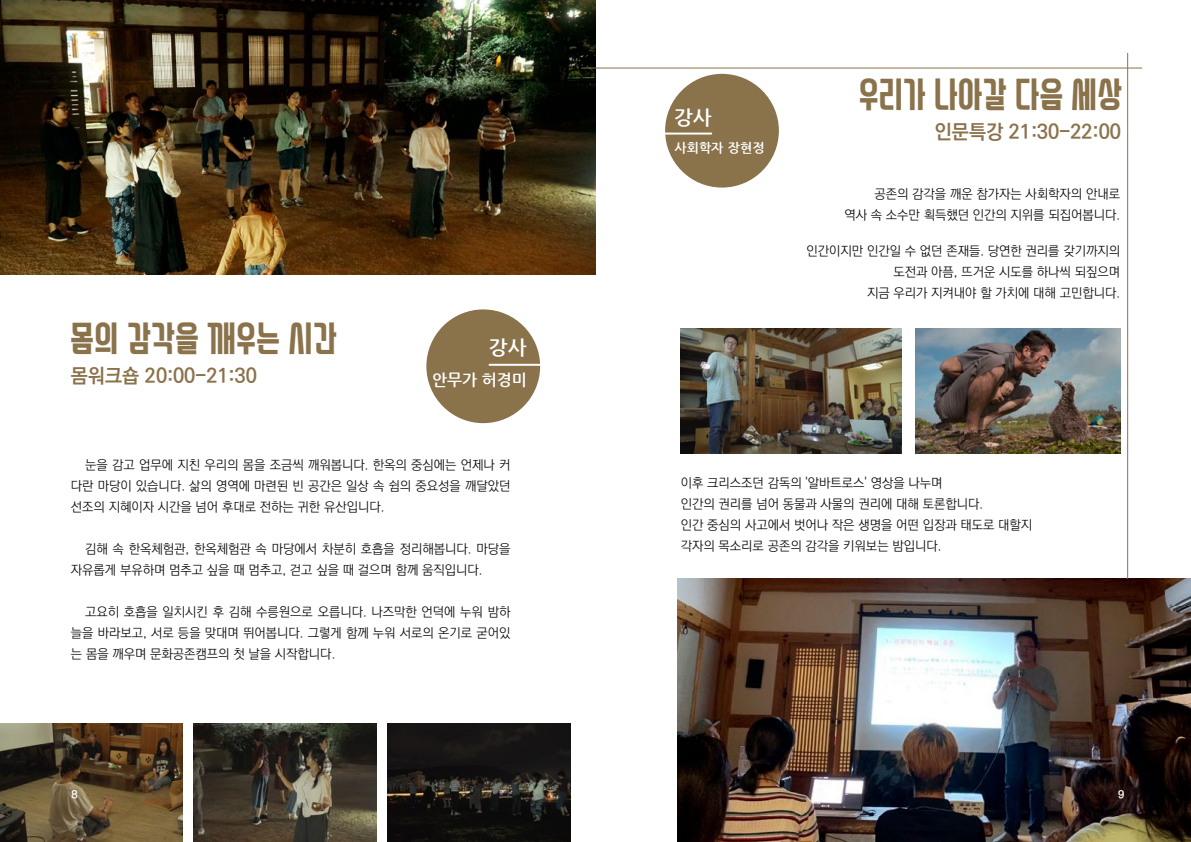
<style>
.page{position:relative;width:1191px;height:842px;background:#fff}
.page>*{position:absolute;margin:0;border:0;box-sizing:border-box;transform-origin:0 0}
.t1{font:40px "SD Swagger";color:#8a724b}
.t2{font:700 20px "Ko Pub World Dotum";color:#8a724b}
.t3{font:700 20px "Nanum Gothic";color:#fff}
.t4{font:700 16px "Nanum Gothic";color:#fff}
.t5{font:300 13px/21px "Ko Pub World Dotum";color:#000;text-align:justify}
.t6{font:700 13px "Nanum Gothic";color:#fff}
.t7{font:700 11px "Ko Pub World Dotum";color:#fff}
</style>
<div class="page">
<img style="left:0;top:0;width:595px;height:275px">
<div style="left:426px;top:309px;width:114px;height:114px;background:#8a724b;border-radius:50%"></div>
<hr style="left:489px;top:364px;width:66px;height:2px;background:#fff">
<img style="left:677px;top:579px;width:514px;height:263px">
<hr style="left:1127px;top:53px;width:1px;height:526px;background:#8a724b">
<img style="left:680px;top:329px;width:222px;height:124px">
<img style="left:916px;top:329px;width:204px;height:124px">
<hr style="left:581px;top:68px;width:561px;height:1px;background:#8a724b">
<div style="left:665px;top:74px;width:114px;height:114px;background:#8a724b;border-radius:50%"></div>
<hr style="left:654px;top:133px;width:57px;height:2px;background:#fff">
<img style="left:0;top:724px;width:183px;height:118px">
<img style="left:193px;top:724px;width:183px;height:118px">
<img style="left:388px;top:724px;width:182px;height:118px">
<h1 class="t1" style="left:70px;top:319px;width:268px">몸의 감각을 깨우는 시간</h1>
<h2 class="t3" style="left:489px;top:338px;width:39px">강사</h2>
<h2 class="t2" style="left:71px;top:361px;width:187px">몸워크숍 20:00-21:30</h2>
<p class="t4" style="left:432px;top:372px;width:96px">안무가 허경미</p>
<p class="t5" style="left:71px;top:455px;width:441px;text-indent:14px">눈을 감고 업무에 지친 우리의 몸을 조금씩 깨워봅니다. 한옥의 중심에는 언제나 커 다란 마당이 있습니다. 삶의 영역에 마련된 빈 공간은 일상 속 쉼의 중요성을 깨달았던 선조의 지혜이자 시간을 넘어 후대로 전하는 귀한 유산입니다.</p>
<p class="t5" style="left:71px;top:539px;width:441px;text-indent:14px">김해 속 한옥체험관, 한옥체험관 속 마당에서 차분히 호흡을 정리해봅니다. 마당을 자유롭게 부유하며 멈추고 싶을 때 멈추고, 걷고 싶을 때 걸으며 함께 움직입니다.</p>
<p class="t5" style="left:71px;top:602px;width:441px;text-indent:14px">고요히 호흡을 일치시킨 후 김해 수릉원으로 오릅니다. 나즈막한 언덕에 누워 밤하 늘을 바라보고, 서로 등을 맞대며 뛰어봅니다. 그렇게 함께 누워 서로의 온기로 굳어있 는 몸을 깨우며 문화공존캠프의 첫 날을 시작합니다.</p>
<h2 class="t3" style="left:674px;top:108px;width:39px">강사</h2>
<p class="t6" style="left:674px;top:141px;width:92px">사회학자 장현정</p>
<h1 class="t1" style="left:859px;top:76px;width:264px">우리가 나아갈 다음 세상</h1>
<h2 class="t2" style="left:935px;top:117px;width:187px">인문특강 21:30-22:00</h2>
<p class="t5" style="left:844px;top:184px;width:277px;text-align:right">공존의 감각을 깨운 참가자는 사회학자의 안내로<br>역사 속 소수만 획득했던 인간의 지위를 되집어봅니다.</p>
<p class="t5" style="left:806px;top:241px;width:315px;text-align:right">인간이지만 인간일 수 없던 존재들. 당연한 권리를 갖기까지의 도전과 아픔, 뜨거운 시도를 하나씩 되짚으며<br>지금 우리가 지켜내야 할 가치에 대해 고민합니다.</p>
<p class="t5" style="left:681px;top:473px;width:353px;text-align:left">이후 크리스조던 감독의 '알바트로스' 영상을 나누며<br>인간의 권리를 넘어 동물과 사물의 권리에 대해 토론합니다.<br>인간 중심의 사고에서 벗어나 작은 생명을 어떤 입장과 태도로 대할지 각자의 목소리로 공존의 감각을 키워보는 밤입니다.</p>
<p class="t7" style="left:71px;top:787px;width:8px">8</p>
<p class="t7" style="left:1118px;top:787px;width:8px">9</p>
</div>
